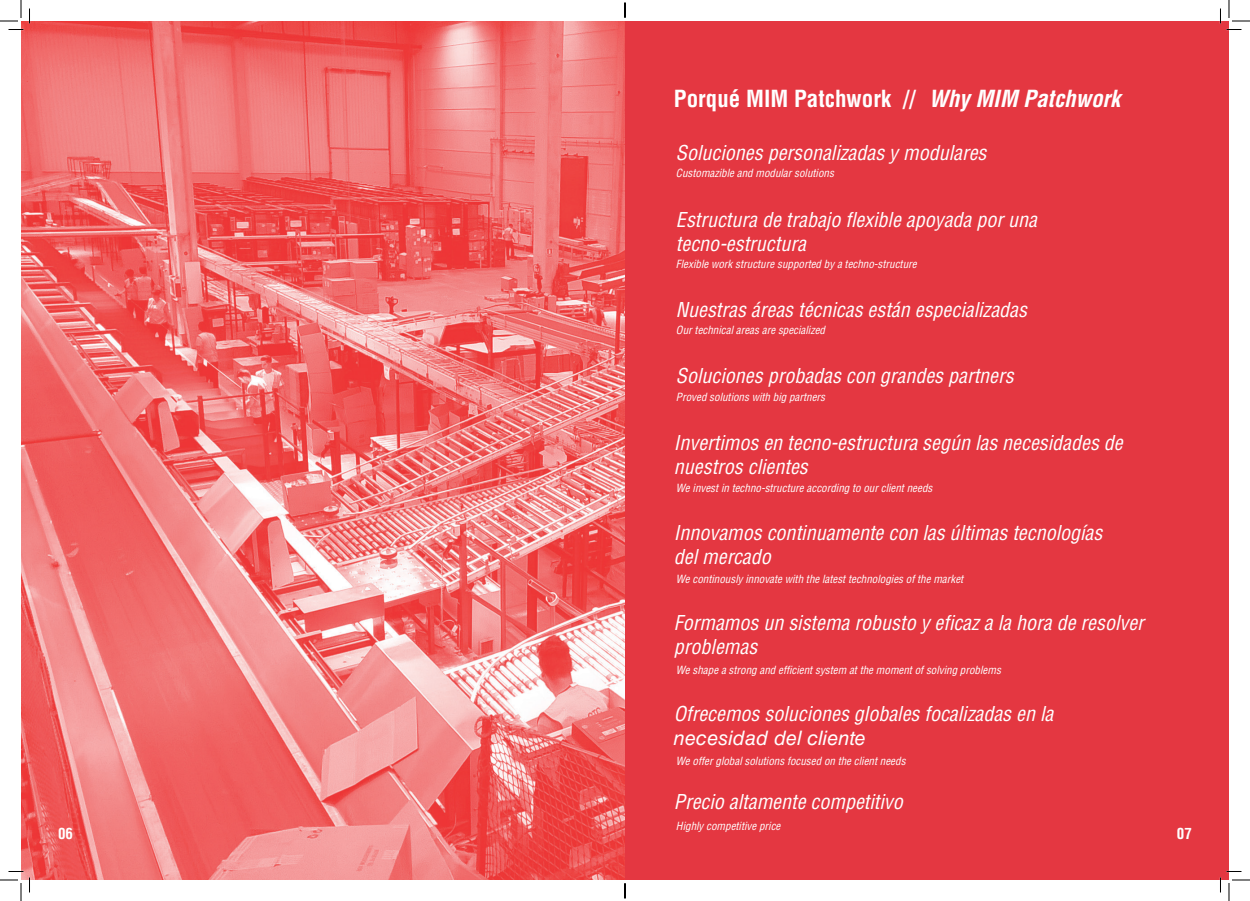
<style>
.page{position:relative;width:1250px;height:901px;background:#fff}
.page>*{position:absolute;margin:0;border:0;box-sizing:border-box;transform-origin:0 0}
.t1{font:700 condensed 23px "Helvetica LT Std";color:#fff}
.t2{font:italic 700 condensed 23px "Helvetica LT Std";color:#fff}
.t3{font:italic condensed 20px/24px "Helvetica LT Std";color:#fff}
.t4{font:700 condensed 15px "Helvetica LT Std";color:#fff}
.t5{font:italic condensed 11px "Helvetica LT Std";color:#fff}
.s1{font-stretch:normal}
</style>
<div class="page">
<div style="left:625px;top:21px;width:604px;height:859px;background:#e43741"></div>
<img style="left:21px;top:21px;width:604px;height:859px">
<svg style="left:0;top:0;width:30px;height:30px"></svg>
<svg style="left:0;top:871px;width:30px;height:30px"></svg>
<svg style="left:1219px;top:0;width:31px;height:30px"></svg>
<svg style="left:1219px;top:871px;width:31px;height:30px"></svg>
<svg style="left:624px;top:3px;width:2px;height:15px"></svg>
<svg style="left:624px;top:883px;width:2px;height:15px"></svg>
<p class="t1" style="left:674px;top:85px;width:243px">Porqué MIM Patchwork //</p>
<p class="t2" style="left:928px;top:85px;width:193px">Why MIM Patchwork</p>
<p class="t3" style="left:676px;top:141px;width:312px">Soluciones personalizadas y modulares</p>
<p class="t5" style="left:676px;top:166px;width:159px">Customazible and modular solutions</p>
<p class="t3" style="left:676px;top:208px;width:362px">Estructura de trabajo flexible apoyada por una</p>
<p class="t3" style="left:676px;top:232px;width:131px">tecno-estructura</p>
<p class="t5" style="left:676px;top:257px;width:242px">Flexible work structure supported by a techno-structure</p>
<p class="t3" style="left:676px;top:298px;width:352px">Nuestras áreas técnicas están especializadas</p>
<p class="t5" style="left:676px;top:324px;width:151px">Our technical areas are specialized</p>
<p class="t3" style="left:676px;top:364px;width:339px">Soluciones probadas con grandes partners</p>
<p class="t5" style="left:676px;top:390px;width:151px">Proved solutions with big partners</p>
<p class="t3" style="left:674px;top:431px;width:450px">Invertimos en tecno-estructura según las necesidades de nuestros clientes</p>
<p class="t5" style="left:676px;top:481px;width:258px">We invest in techno-structure according to our client needs</p>
<p class="t3" style="left:674px;top:521px;width:430px">Innovamos continuamente con las últimas tecnologías del mercado</p>
<p class="t5" style="left:676px;top:572px;width:289px">We continously innovate with the latest technologies of the market</p>
<p class="t3" style="left:674px;top:611px;width:471px">Formamos un sistema robusto y eficaz a la hora de resolver problemas</p>
<p class="t5" style="left:676px;top:663px;width:326px">We shape a strong and efficient system at the moment of solving problems</p>
<p class="t3" style="left:674px;top:702px;width:381px">Ofrecemos soluciones globales focalizadas en la <span class="s1">necesidad del cliente</span></p>
<p class="t5" style="left:676px;top:754px;width:231px">We offer global solutions focused on the client needs</p>
<p class="t3" style="left:674px;top:790px;width:230px">Precio altamente competitivo</p>
<p class="t5" style="left:676px;top:819px;width:106px">Highly competitive price</p>
<p class="t4" style="left:58px;top:824px;width:16px">06</p>
<p class="t4" style="left:1177px;top:824px;width:16px">07</p>
</div>
